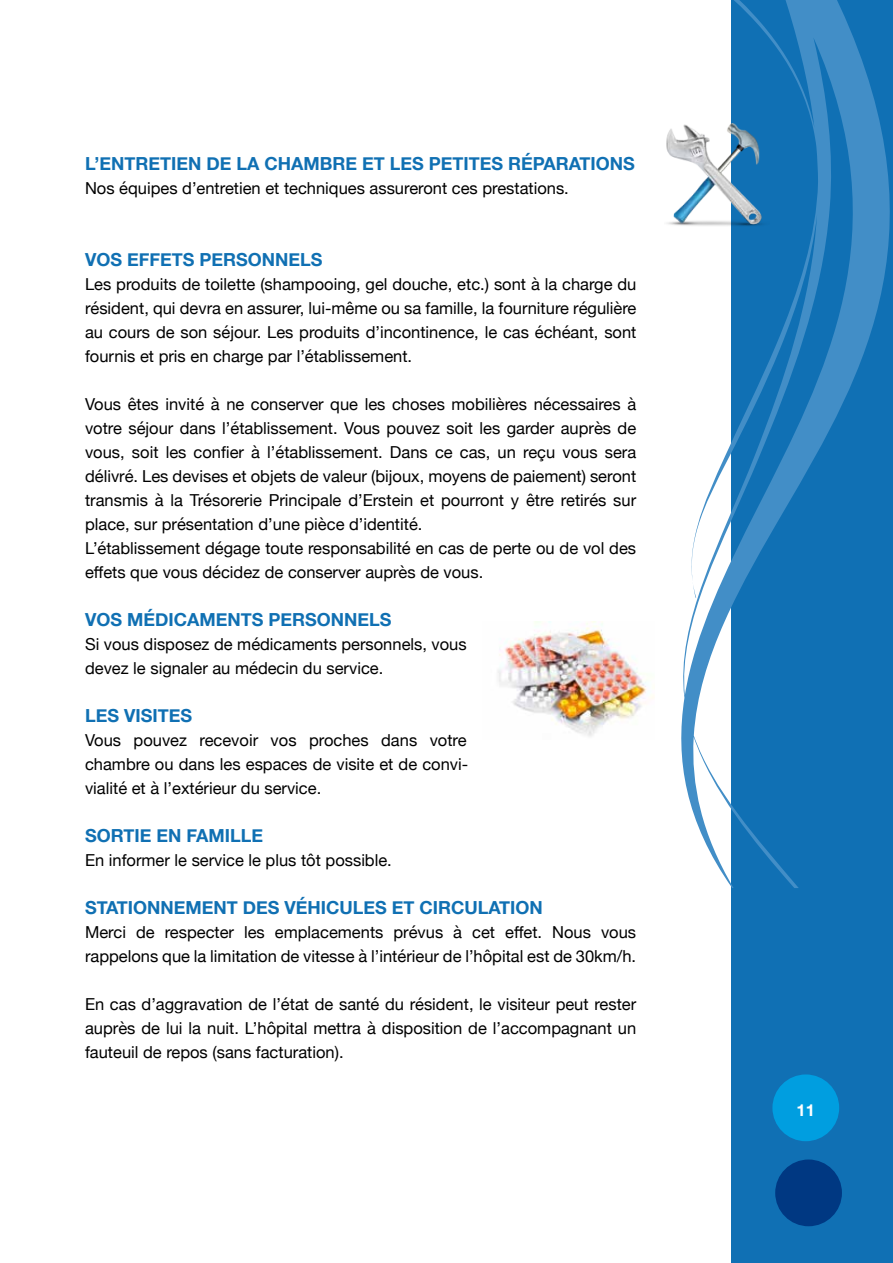
<style>
.page{position:relative;width:893px;height:1263px;background:#fff}
.page>*{position:absolute;margin:0;border:0;box-sizing:border-box;transform-origin:0 0}
.t1{font:700 18px "Helvetica Neue";color:#1070b3}
.t2{font:16.5px/24px "Helvetica Neue";color:#000;text-align:justify}
.t3{font:700 16.5px "Helvetica Neue";color:#fff}
</style>
<div class="page">
<div style="left:731px;top:0;width:162px;height:1263px;background:#1070b4"></div>
<svg style="left:681px;top:0;width:209px;height:888px"></svg>
<div style="left:775px;top:1159px;width:67px;height:67px;background:#003882;border-radius:50%"></div>
<div style="left:772px;top:1074px;width:67px;height:67px;background:#009ee0;border-radius:50%"></div>
<img style="left:498px;top:622px;width:156px;height:115px">
<img style="left:666px;top:124px;width:103px;height:105px">
<p class="t1" style="left:85px;top:149px;width:551px">L’ENTRETIEN DE LA CHAMBRE ET LES PETITES RÉPARATIONS</p>
<p class="t2" style="left:85px;top:177px;width:485px">Nos équipes d’entretien et techniques assureront ces prestations.</p>
<p class="t1" style="left:85px;top:245px;width:239px">VOS EFFETS PERSONNELS</p>
<p class="t2" style="left:85px;top:273px;width:553px">Les produits de toilette (shampooing, gel douche, etc.) sont à la charge du résident, qui devra en assurer, lui-même ou sa famille, la fourniture régulière au cours de son séjour. Les produits d’incontinence, le cas échéant, sont fournis et pris en charge par l’établissement.</p>
<p class="t2" style="left:85px;top:393px;width:553px;text-align:left">Vous êtes invité à ne conserver que les choses mobilières nécessaires à votre séjour dans l’établissement. Vous pouvez soit les garder auprès de vous, soit les confier à l’établissement. Dans ce cas, un reçu vous sera délivré. Les devises et objets de valeur (bijoux, moyens de paiement) seront transmis à la Trésorerie Principale d’Erstein et pourront y être retirés sur place, sur présentation d’une pièce d’identité.<br>L’établissement dégage toute responsabilité en cas de perte ou de vol des effets que vous décidez de conserver auprès de vous.</p>
<p class="t1" style="left:85px;top:605px;width:308px">VOS MÉDICAMENTS PERSONNELS</p>
<p class="t2" style="left:85px;top:633px;width:383px">Si vous disposez de médicaments personnels, vous devez le signaler au médecin du service.</p>
<p class="t1" style="left:85px;top:701px;width:109px">LES VISITES</p>
<p class="t2" style="left:85px;top:729px;width:385px">Vous pouvez recevoir vos proches dans votre chambre ou dans les espaces de visite et de convi&shy;vialité et à l’extérieur du service.</p>
<p class="t1" style="left:85px;top:821px;width:180px">SORTIE EN FAMILLE</p>
<p class="t2" style="left:85px;top:849px;width:308px">En informer le service le plus tôt possible.</p>
<p class="t1" style="left:85px;top:893px;width:459px">STATIONNEMENT DES VÉHICULES ET CIRCULATION</p>
<p class="t2" style="left:85px;top:921px;width:553px">Merci de respecter les emplacements prévus à cet effet. Nous vous rappelons que la limitation de vitesse à l’intérieur de l’hôpital est de 30km/h.</p>
<p class="t2" style="left:85px;top:993px;width:553px">En cas d’aggravation de l’état de santé du résident, le visiteur peut rester auprès de lui la nuit. L’hôpital mettra à disposition de l’accompagnant un fauteuil de repos (sans facturation).</p>
<p class="t3" style="left:797px;top:1097px;width:20px">11</p>
</div>
